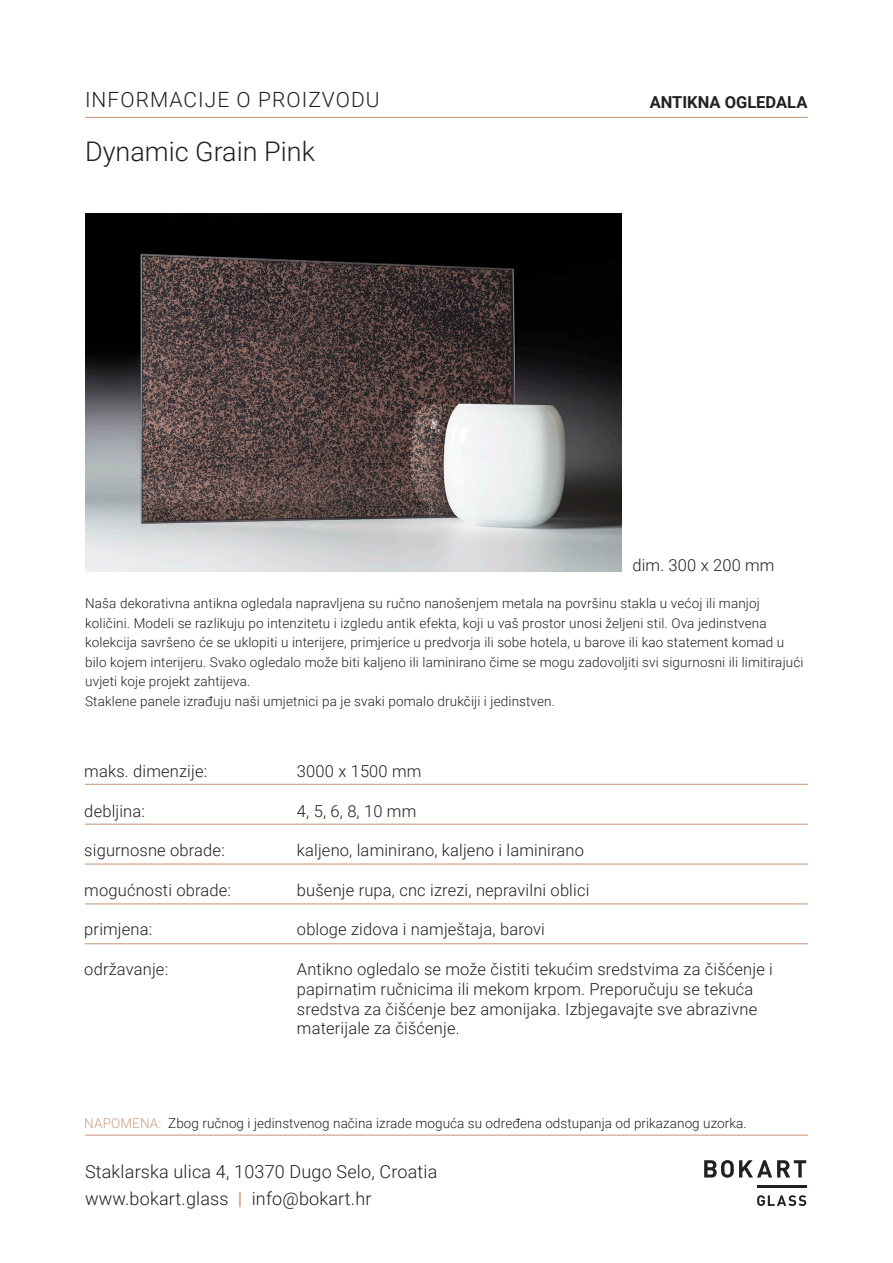
<style>
.page{position:relative;width:893px;height:1263px;background:#fff}
.page>*{position:absolute;margin:0;border:0;box-sizing:border-box;transform-origin:0 0}
.t1{font:300 27px "Roboto";color:#231f20}
.t2{font:300 21px "Roboto";letter-spacing:.05em;color:#231f20}
.t3{font:300 18px/27px "Roboto";letter-spacing:.01em;color:#231f20}
.t4{font:300 16.5px/19.8px "Roboto";letter-spacing:.01em;color:#231f20}
.t5{font:700 16.5px "Roboto";color:#231f20}
.t6{font:300 13.5px/19.5px "Roboto";letter-spacing:.01em;color:#231f20}
.s1{color:#cd9e81}
.s2{font-weight:700;color:#cd9e81}
</style>
<div class="page">
<img style="left:85px;top:213px;width:537px;height:358px">
<svg style="left:704px;top:1160px;width:102px;height:46px"></svg>
<hr style="left:757px;top:1185px;width:49px;height:2px;background:#231f20">
<hr style="left:85px;top:117px;width:723px;height:1px;background:#cd9e81">
<hr style="left:85px;top:784px;width:723px;height:1px;background:#cd9e81">
<hr style="left:85px;top:824px;width:723px;height:1px;background:#cd9e81">
<hr style="left:85px;top:863px;width:723px;height:2px;background:#cd9e81">
<hr style="left:85px;top:903px;width:723px;height:1px;background:#cd9e81">
<hr style="left:85px;top:943px;width:723px;height:1px;background:#cd9e81">
<hr style="left:85px;top:1134px;width:723px;height:2px;background:#cd9e81">
<h2 class="t2" style="left:85px;top:85px;width:296px">INFORMACIJE O PROIZVODU</h2>
<p class="t5" style="left:650px;top:90px;width:159px">ANTIKNA OGLEDALA</p>
<h1 class="t1" style="left:85px;top:133px;width:231px">Dynamic Grain Pink</h1>
<p class="t4" style="left:632px;top:555px;width:144px">dim. 300 x 200 mm</p>
<p class="t6" style="left:85px;top:593px;width:720px">Naša dekorativna antikna ogledala napravljena su ručno nanošenjem metala na površinu stakla u većoj ili manjoj količini. Modeli se razlikuju po intenzitetu i izgledu antik efekta, koji u vaš prostor unosi željeni stil. Ova jedinstvena kolekcija savršeno će se uklopiti u interijere, primjerice u predvorja ili sobe hotela, u barove ili kao statement komad u bilo kojem interijeru. Svako ogledalo može biti kaljeno ili laminirano čime se mogu zadovoljiti svi sigurnosni ili limitirajući uvjeti koje projekt zahtijeva.<br>Staklene panele izrađuju naši umjetnici pa je svaki pomalo drukčiji i jedinstven.</p>
<p class="t4" style="left:84px;top:760px;width:124px">maks. dimenzije:</p>
<p class="t4" style="left:297px;top:760px;width:126px">3000 x 1500 mm</p>
<p class="t4" style="left:84px;top:800px;width:62px">debljina:</p>
<p class="t4" style="left:297px;top:800px;width:121px">4, 5, 6, 8, 10 mm</p>
<p class="t4" style="left:84px;top:840px;width:142px">sigurnosne obrade:</p>
<p class="t4" style="left:297px;top:840px;width:289px">kaljeno, laminirano, kaljeno i laminirano</p>
<p class="t4" style="left:84px;top:879px;width:148px">mogućnosti obrade:</p>
<p class="t4" style="left:297px;top:879px;width:294px">bušenje rupa, cnc izrezi, nepravilni oblici</p>
<p class="t4" style="left:84px;top:919px;width:69px">primjena:</p>
<p class="t4" style="left:297px;top:919px;width:250px">obloge zidova i namještaja, barovi</p>
<p class="t4" style="left:84px;top:958px;width:85px">održavanje:</p>
<p class="t4" style="left:297px;top:958px;width:477px">Antikno ogledalo se može čistiti tekućim sredstvima za čišćenje i papirnatim ručnicima ili mekom krpom. Preporučuju se tekuća sredstva za čišćenje bez amonijaka. Izbjegavajte sve abrazivne materijale za čišćenje.</p>
<p class="t6" style="left:84px;top:1113px;width:664px"><span class="s1">NAPOMENA:</span> Zbog ručnog i jedinstvenog načina izrade moguća su određena odstupanja od prikazanog uzorka.</p>
<h3 class="t3" style="left:85px;top:1158px;width:354px">Staklarska ulica 4, 10370 Dugo Selo, Croatia www.bokart.glass <span class="s2">|</span> info@bokart.hr</h3>
</div>
